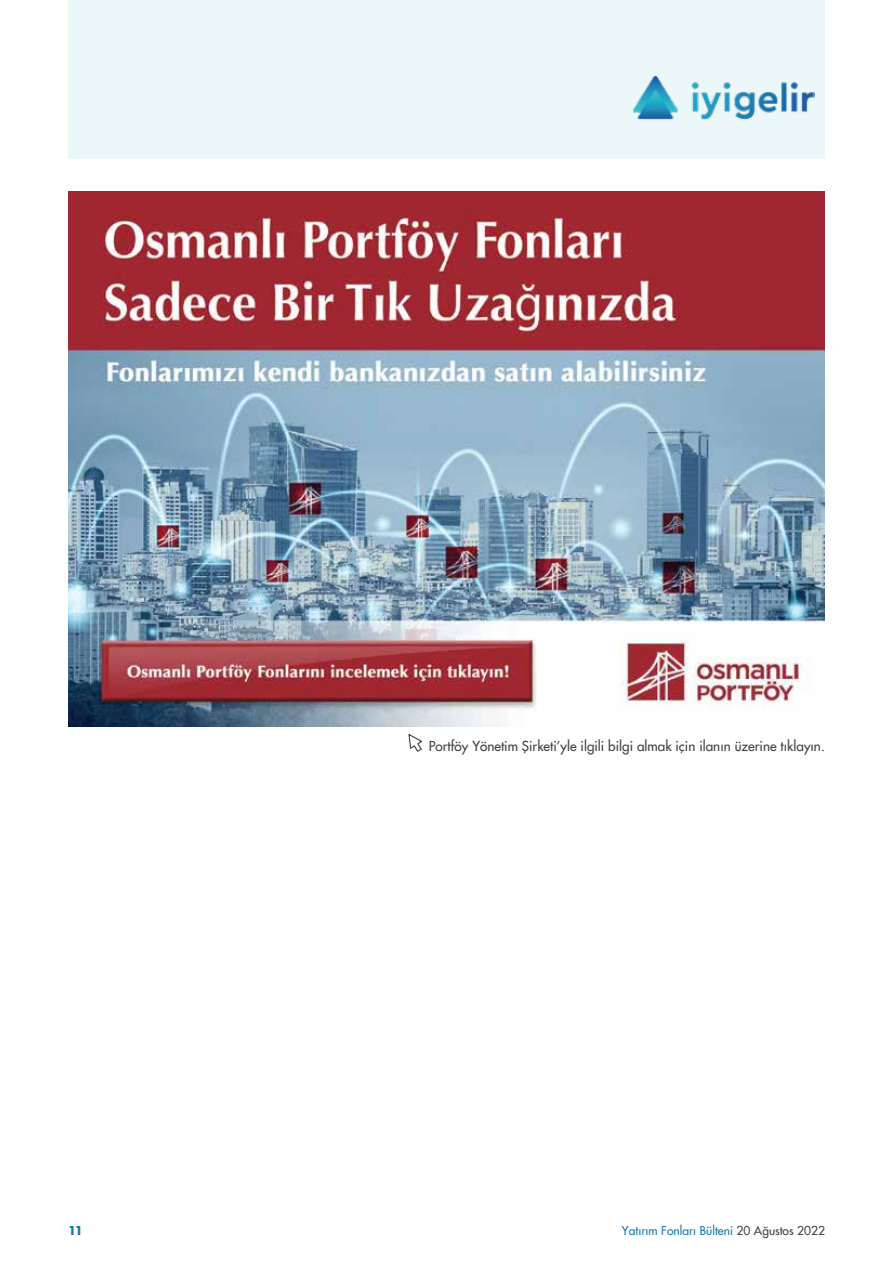
<style>
.page{position:relative;width:893px;height:1263px;background:#fff}
.page>*{position:absolute;margin:0;border:0;box-sizing:border-box;transform-origin:0 0}
.t1{font:13.5px "Futura";color:#414042}
.t2{font:12px "Futura";color:#1779b2}
.t3{font:700 12px "Futura";color:#1779b2}
.s1{color:#414042}
</style>
<div class="page">
<div style="left:68px;top:0;width:757px;height:158px;background:#ebf7f8"></div>
<img style="left:633px;top:75px;width:181px;height:45px">
<svg style="left:408px;top:734px;width:14px;height:18px"></svg>
<img style="left:68px;top:192px;width:757px;height:535px">
<p class="t1" style="left:429px;top:737px;width:397px">Portföy Yönetim Şirketi’yle ilgili bilgi almak için ilanın üzerine tıklayın.</p>
<p class="t3" style="left:68px;top:1222px;width:16px">11</p>
<p class="t2" style="left:622px;top:1223px;width:205px">Yatırım Fonları Bülteni <span class="s1">20 Ağustos 2022</span></p>
</div>
